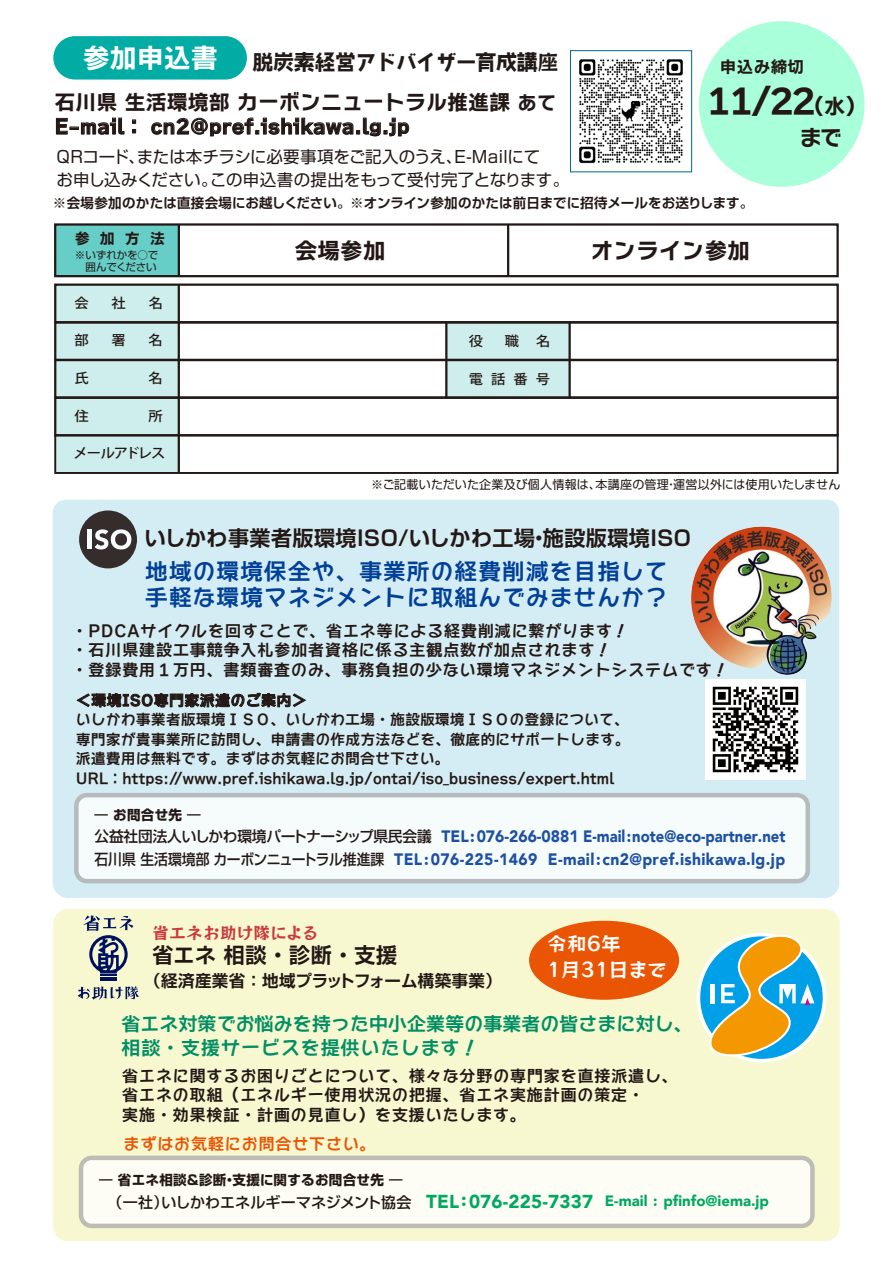
<style>
.page{position:relative;width:893px;height:1263px;background:#fff}
.page>*{position:absolute;margin:0;border:0;box-sizing:border-box;transform-origin:0 0}
.t1{font:34.5px "Nitalago Ruika 06";color:#231815}
.t2{font:27px "Nitalago Ruika 06";color:#fff}
.t3{font:23.25px/25.5px "Happy Ruika 05";letter-spacing:.025em;color:#004098}
.t4{font:22.5px "Nitalago Ruika 06";letter-spacing:.01em;color:#231815}
.t5{font:700 21px "Shin Go Pro De";letter-spacing:.025em;color:#231815}
.t6{font:21px "Nitalago Ruika 06";color:#231815}
.t7{font:21px "AB tombo bold";letter-spacing:-.035em;color:#211a16}
.t8{font:19.5px/24px "Happy Ruika 05";letter-spacing:-.025em;color:#008e64}
.t9{font:19.5px "Nitalago Ruika 06";color:#231815}
.t10{font:19.5px/25.5px "Rockn Roll One";letter-spacing:.025em;color:#fff}
.t11{font:16.5px/19.5px "Happy Ruika 05";letter-spacing:.025em;color:#231815}
.t12{font:900 16.5px/22.5px "Avenir";letter-spacing:.025em;color:#1d50a2;scale:.95 1}
.t13{font:16.5px/22.5px "Shin Go Pro";letter-spacing:-.01em;color:#231815}
.t14{font:700 16.5px "Shin Go Pro De";letter-spacing:.02em;color:#231815}
.t15{font:16.5px "Happy Ruika 05";letter-spacing:.025em;color:#ea5504}
.t16{font:16.5px "Rockn Roll One";letter-spacing:.025em;color:#cc393b}
.t17{font:16.5px "Nitalago Ruika 06";letter-spacing:.025em;color:#231815}
.t18{font:15px/19.5px "Happy Ruika 05";letter-spacing:-.005em;color:#231815}
.t19{font:500 15px "Shin Go Pro";color:#231815}
.t20{font:15px "Nitalago Ruika 06";color:#231815}
.t21{font:700 13.5px "Shin Go Pro De";letter-spacing:.01em;color:#231815}
.t22{font:700 13.5px "Shin Go Pro";letter-spacing:.025em;color:#231815}
.t23{font:500 13.5px "Koz Go Pr 6 N";letter-spacing:-.07em;color:#231815;scale:1.06 1}
.t24{font:12px "Shin Go Pro";letter-spacing:.025em;color:#231815}
.t25{font:10.5px "Shin Go Pro";letter-spacing:-.015em;color:#231815}
.s1{font-family:"Nitalago Ruika 06"}
.s2{font-family:"Rockn Roll One"}
.s3{font-size:19.5px}
.s4{font-size:21.15px}
.s5{font-family:"Shin Go Pro";font-weight:500;font-size:15px;color:#231815}
.s6{font-family:"Avenir";font-weight:900;font-size:18.75px;color:#00a95f}
.s7{font-family:"Avenir";font-weight:900;color:#00a95f}
</style>
<div class="page">
<div style="left:53px;top:36px;width:194px;height:44px;background:#00aca3;border-radius:22px"></div>
<svg style="left:699px;top:21px;width:165px;height:166px"></svg>
<div style="left:56px;top:224px;width:123px;height:52px;background:#66cdc7"></div>
<div style="left:55px;top:284px;width:124px;height:189px;background:#cdeeec"></div>
<div style="left:446px;top:322px;width:124px;height:76px;background:#cdeeec"></div>
<svg style="left:56px;top:118px;width:68px;height:16px"></svg>
<svg style="left:132px;top:129px;width:4px;height:4px"></svg>
<svg style="left:151px;top:118px;width:258px;height:18px"></svg>
<div style="left:54px;top:283px;width:785px;height:40px;border:2px solid #231815"></div>
<div style="left:54px;top:223px;width:785px;height:54px;border:2px solid #231815"></div>
<div style="left:54px;top:321px;width:785px;height:40px;border:2px solid #231815"></div>
<div style="left:54px;top:359px;width:785px;height:40px;border:2px solid #231815"></div>
<div style="left:54px;top:396px;width:785px;height:40px;border:2px solid #231815"></div>
<div style="left:54px;top:434px;width:785px;height:40px;border:2px solid #231815"></div>
<hr style="left:445px;top:322px;width:2px;height:76px;background:#231815">
<hr style="left:568px;top:322px;width:3px;height:76px;background:#231815">
<hr style="left:178px;top:285px;width:2px;height:188px;background:#231815">
<hr style="left:178px;top:224px;width:2px;height:53px;background:#231815">
<hr style="left:507px;top:224px;width:2px;height:53px;background:#231815">
<div style="left:53px;top:500px;width:786px;height:398px;background:#d4ecf3"></div>
<img style="left:689px;top:526px;width:145px;height:149px">
<div style="left:76px;top:795px;width:732px;height:86px;background:#f6fbfc;border-radius:11px"></div>
<div style="left:74px;top:793px;width:736px;height:90px;border:4px solid #afafb0;border-radius:11px"></div>
<svg style="left:79px;top:510px;width:58px;height:58px;background:#3b3432"></svg>
<hr style="left:88px;top:530px;width:4px;height:19px;background:#fff">
<svg style="left:95px;top:529px;width:36px;height:20px"></svg>
<svg style="left:77px;top:693px;width:229px;height:15px;background:#81898c"></svg>
<img style="left:705px;top:680px;width:100px;height:100px">
<div style="left:53px;top:909px;width:787px;height:332px;background:#f7f8d0;border-radius:15px"></div>
<div style="left:529px;top:921px;width:150px;height:79px;background:#ea5504;border-radius:50%"></div>
<svg style="left:698px;top:934px;width:126px;height:127px"></svg>
<svg style="left:696px;top:933px;width:118px;height:125px;background:#9ab79b"></svg>
<div style="left:81px;top:1158px;width:731px;height:68px;background:#fdfdf5;border-radius:11px"></div>
<div style="left:79px;top:1155px;width:736px;height:73px;border:4px solid #afafb0;border-radius:11px"></div>
<svg style="left:83px;top:915px;width:50px;height:65px"></svg>
<svg style="left:78px;top:986px;width:61px;height:14px"></svg>
<img style="left:579px;top:59px;width:104px;height:105px">
<div style="left:570px;top:50px;width:122px;height:122px;border:1px solid #00688b"></div>
<h2 class="t2" style="left:83px;top:45px;width:137px">参加申込書</h2>
<p class="t7" style="left:253px;top:51px;width:308px"><span class="s1">脱</span>炭素経営アドバイザー育成講<span class="s2">座</span></p>
<p class="t6" style="left:55px;top:91px;width:503px">石川県 生活環境部 カーボンニュートラル推進課 <span class="s3">あて</span></p>
<p class="t9" style="left:55px;top:116px;width:357px">E-mail： cn2@pref.ishikawa.lg.jp</p>
<p class="t13" style="left:56px;top:144px;width:514px">QRコード、または本チラシに必要事項をご記入のうえ、E-Mailにて<br>お申し込みください。この申込書の提出をもって受付完了となります。</p>
<p class="t17" style="left:720px;top:59px;width:86px">申込み締切</p>
<h1 class="t1" style="left:706px;top:83px;width:152px">11/22<span class="s4">(水)</span></h1>
<h3 class="t4" style="left:799px;top:126px;width:44px">まで</h3>
<p class="t21" style="left:53px;top:192px;width:702px">※会場参加のかたは直接会場にお越しください。※オンライン参加のかたは前日までに招待メールをお送りします。</p>
<p class="t20" style="left:75px;top:230px;width:92px">参 加 方 法</p>
<p class="t25" style="left:75px;top:246px;width:85px">※いずれかを○で</p>
<h3 class="t4" style="left:295px;top:240px;width:92px">会場参加</h3>
<h3 class="t4" style="left:591px;top:240px;width:161px">オンライン参加</h3>
<p class="t25" style="left:75px;top:259px;width:83px">　囲んでください</p>
<p class="t23" style="left:74px;top:295px;width:15px">会</p>
<p class="t23" style="left:112px;top:295px;width:15px">社</p>
<p class="t23" style="left:149px;top:295px;width:15px">名</p>
<p class="t23" style="left:74px;top:333px;width:85px">部　 署　 名</p>
<p class="t23" style="left:73px;top:446px;width:88px">メールアドレス</p>
<p class="t23" style="left:469px;top:334px;width:78px">役　 職　名</p>
<p class="t23" style="left:469px;top:371px;width:78px">電 話 番 号</p>
<p class="t24" style="left:371px;top:475px;width:471px">※ご記載いただいた企業及び個人情報は、本講座の管理・運営以外には使用いたしません</p>
<p class="t5" style="left:145px;top:520px;width:548px">いしかわ事業者版環境ISO/いしかわ工場・施設版環境ISO</p>
<h3 class="t3" style="left:145px;top:559px;width:525px">地域の環境保全や、事業所の経費削減を目指して手軽な環境マネジメントに取組んでみませんか？</h3>
<p class="t11" style="left:71px;top:621px;width:659px">・PDCAサイクルを回すことで、省エネ等による経費削減に繋がります！<br>・石川県建設工事競争入札参加者資格に係る主観点数が加点されます！<br>・登録費用１万円、書類審査のみ、事務負担の少ない環境マネジメントシステムです！</p>
<p class="t18" style="left:76px;top:690px;width:556px">＜環境ISO専門家派遣のご案内＞<br>いしかわ事業者版環境ＩＳＯ、いしかわ工場・施設版環境ＩＳＯの登録について、専門家が貴事業所に訪問し、申請書の作成方法などを、徹底的にサポートします。派遣費用は無料です。まずはお気軽にお問合せ下さい。<br>URL：https://www.pref.ishikawa.lg.jp/ontai/iso_business/expert.html</p>
<p class="t22" style="left:94px;top:804px;width:108px">― お問合せ先 ―</p>
<p class="t12" style="left:94px;top:825px;width:729px"><span class="s5">公益社団法人いしかわ環境パートナーシップ県民会議</span> TEL:076-266-0881 E-mail:note@eco-partner.net<span class="s5">石川県 生活環境部 カーボンニュートラル推進課</span> TEL:076-225-1469 E-mail:cn2@pref.ishikawa.lg.jp</p>
<p class="t16" style="left:152px;top:921px;width:168px">省エネお助け隊による</p>
<p class="t5" style="left:152px;top:937px;width:246px">省エネ 相談 ・ 診断 ・ 支援</p>
<p class="t14" style="left:144px;top:967px;width:359px">（経済産業省 ：地域プラットフォーム構築事業）</p>
<p class="t10" style="left:547px;top:931px;width:121px">令和6年<br>1月31日まで</p>
<p class="t8" style="left:121px;top:1011px;width:573px">省エネ対策でお悩みを持った中小企業等の事業者の皆さまに対し、相談・支援サービスを提供いたします！</p>
<p class="t11" style="left:122px;top:1066px;width:558px">省エネに関するお困りごとについて、様々な分野の専門家を直接派遣し、省エネの取組（エネルギー使用状況の把握、省エネ実施計画の策定・<br>実施・効果検証・計画の見直し）を支援いたします。</p>
<p class="t15" style="left:123px;top:1135px;width:254px">まずはお気軽にお問合せ下さい。</p>
<p class="t22" style="left:99px;top:1169px;width:305px">― 省エネ相談&amp;診断・支援に関するお問合せ先 ―</p>
<p class="t19" style="left:107px;top:1189px;width:663px">（一社）いしかわエネルギーマネジメント協会 <span class="s6">TEL:076-225-7337</span> <span class="s7">E-mail : pfinfo@iema.jp</span></p>
</div>
